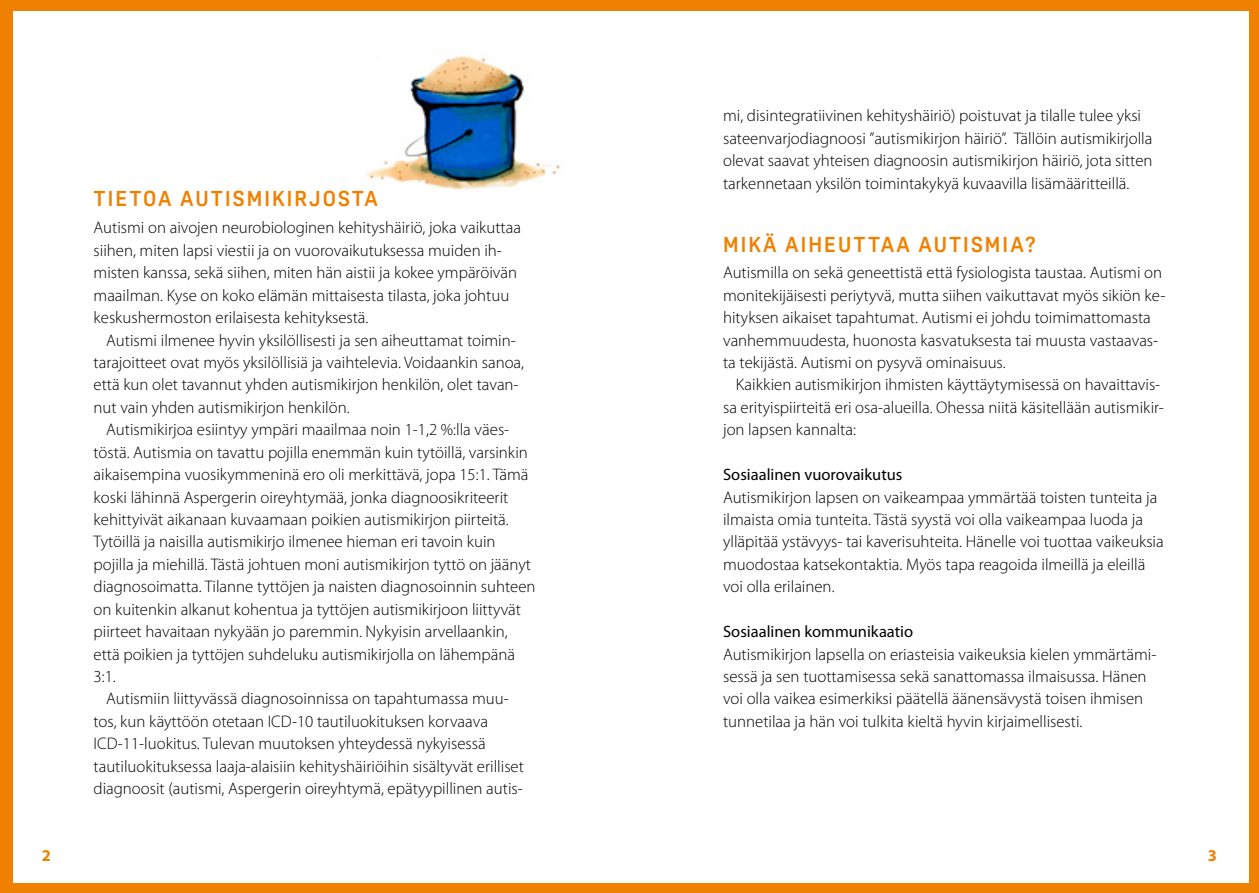
<style>
.page{position:relative;width:1259px;height:893px;background:#f08100}
.page>*{position:absolute;margin:0;border:0;box-sizing:border-box;transform-origin:0 0}
.t1{font:700 21px "Oscine";letter-spacing:.1em;color:#f08100}
.t2{font:300 16.8px/22.5px "Myriad Pro";color:#000}
.t3{font:16.5px "Myriad Pro";color:#000}
.t4{font:700 16.5px "Myriad Pro";color:#f08100}
</style>
<div class="page">
<div style="left:13px;top:11px;width:1235px;height:871px;background:#fff"></div>
<img style="left:366px;top:51px;width:199px;height:139px">
<p class="t1" style="left:94px;top:186px;width:286px">TIETOA AUTISMIKIRJOSTA</p>
<p class="t2" style="left:94px;top:216px;width:429px">Autismi on aivojen neurobiologinen kehityshäiriö, joka vaikuttaa siihen, miten lapsi viestii ja on vuorovaikutuksessa muiden ih&shy;misten kanssa, sekä siihen, miten hän aistii ja kokee ympäröivän maailman. Kyse on koko elämän mittaisesta tilasta, joka johtuu keskushermoston erilaisesta kehityksestä.</p>
<p class="t2" style="left:94px;top:329px;width:432px;text-indent:13px">Autismi ilmenee hyvin yksilöllisesti ja sen aiheuttamat toimin&shy;tarajoitteet ovat myös yksilöllisiä ja vaihtelevia. Voidaankin sanoa, että kun olet tavannut yhden autismikirjon henkilön, olet tavan&shy;nut vain yhden autismikirjon henkilön.</p>
<p class="t2" style="left:106px;top:418px;width:404px">Autismikirjoa esiintyy ympäri maailmaa noin 1-1,2 %:lla väes-</p>
<p class="t2" style="left:94px;top:441px;width:436px">töstä. Autismia on tavattu pojilla enemmän kuin tytöillä, varsinkin</p>
<p class="t2" style="left:94px;top:463px;width:436px">aikaisempina vuosikymmeninä ero oli merkittävä, jopa 15:1. Tämä</p>
<p class="t2" style="left:94px;top:486px;width:416px">koski lähinnä Aspergerin oireyhtymää, jonka diagnoosikriteerit</p>
<p class="t2" style="left:94px;top:508px;width:417px">kehittyivät aikanaan kuvaamaan poikien autismikirjon piirteitä.</p>
<p class="t2" style="left:94px;top:530px;width:403px">Tytöillä ja naisilla autismikirjo ilmenee hieman eri tavoin kuin</p>
<p class="t2" style="left:94px;top:553px;width:439px">pojilla ja miehillä. Tästä johtuen moni autismikirjon tyttö on jäänyt</p>
<p class="t2" style="left:94px;top:575px;width:443px">diagnosoimatta. Tilanne tyttöjen ja naisten diagnosoinnin suhteen</p>
<p class="t2" style="left:94px;top:598px;width:429px">on kuitenkin alkanut kohentua ja tyttöjen autismikirjoon liittyvät</p>
<p class="t2" style="left:94px;top:620px;width:416px">piirteet havaitaan nykyään jo paremmin. Nykyisin arvellaankin,</p>
<p class="t2" style="left:94px;top:642px;width:423px">että poikien ja tyttöjen suhdeluku autismikirjolla on lähempänä</p>
<p class="t2" style="left:94px;top:665px;width:24px">3:1.</p>
<p class="t2" style="left:106px;top:687px;width:404px">Autismiin liittyvässä diagnosoinnissa on tapahtumassa muu-</p>
<p class="t2" style="left:94px;top:710px;width:396px">tos, kun käyttöön otetaan ICD-10 tautiluokituksen korvaava</p>
<p class="t2" style="left:94px;top:732px;width:393px">ICD-11-luokitus. Tulevan muutoksen yhteydessä nykyisessä</p>
<p class="t2" style="left:94px;top:755px;width:432px">tautiluokituksessa laaja-alaisiin kehityshäiriöihin sisältyvät erilliset</p>
<p class="t2" style="left:94px;top:777px;width:431px">diagnoosit (autismi, Aspergerin oireyhtymä, epätyypillinen autis-</p>
<p class="t2" style="left:723px;top:104px;width:431px">mi, disintegratiivinen kehityshäiriö) poistuvat ja tilalle tulee yksi sateenvarjodiagnoosi ”autismikirjon häiriö”. Tällöin autismikirjolla olevat saavat yhteisen diagnoosin autismikirjon häiriö, jota sitten tarkennetaan yksilön toimintakykyä kuvaavilla lisämääritteillä.</p>
<p class="t1" style="left:723px;top:232px;width:315px">MIKÄ AIHEUTTAA AUTISMIA?</p>
<p class="t2" style="left:723px;top:261px;width:444px">Autismilla on sekä geneettistä että fysiologista taustaa. Autismi on monitekijäisesti periytyvä, mutta siihen vaikuttavat myös sikiön ke&shy;hityksen aikaiset tapahtumat. Autismi ei johdu toimimattomasta vanhemmuudesta, huonosta kasvatuksesta tai muusta vastaavas&shy;ta tekijästä. Autismi on pysyvä ominaisuus.</p>
<p class="t2" style="left:723px;top:373px;width:442px;text-indent:13px">Kaikkien autismikirjon ihmisten käyttäytymisessä on havaittavis&shy;sa erityispiirteitä eri osa-alueilla. Ohessa niitä käsitellään autismikir&shy;jon lapsen kannalta:</p>
<p class="t3" style="left:723px;top:464px;width:181px">Sosiaalinen vuorovaikutus</p>
<p class="t2" style="left:723px;top:485px;width:442px">Autismikirjon lapsen on vaikeampaa ymmärtää toisten tunteita ja ilmaista omia tunteita. Tästä syystä voi olla vaikeampaa luoda ja ylläpitää ystävyys- tai kaverisuhteita. Hänelle voi tuottaa vaikeuksia muodostaa katsekontaktia. Myös tapa reagoida ilmeillä ja eleillä voi olla erilainen.</p>
<p class="t3" style="left:723px;top:621px;width:192px">Sosiaalinen kommunikaatio</p>
<p class="t2" style="left:723px;top:642px;width:435px">Autismikirjon lapsella on eriasteisia vaikeuksia kielen ymmärtämi&shy;sessä ja sen tuottamisessa sekä sanattomassa ilmaisussa. Hänen voi olla vaikea esimerkiksi päätellä äänensävystä toisen ihmisen tunnetilaa ja hän voi tulkita kieltä hyvin kirjaimellisesti.</p>
<p class="t4" style="left:42px;top:845px;width:11px">2</p>
<p class="t4" style="left:1207px;top:845px;width:11px">3</p>
</div>
